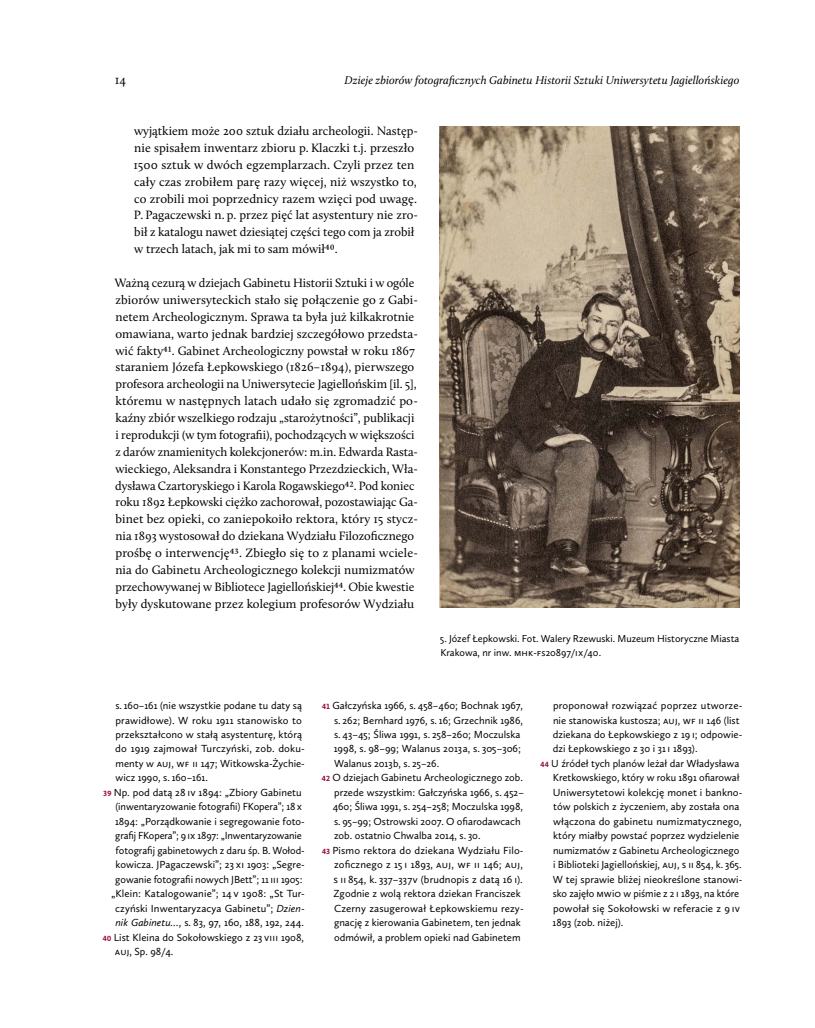
<style>
.page{position:relative;width:815px;height:1028px;background:#fff}
.page>*{position:absolute;margin:0;border:0;box-sizing:border-box;transform-origin:0 0}
.t1{font:13.12px "Calluna";color:#000}
.t2{font:12.5px/16.9px "Calluna";color:#000}
.t3{font:italic 11.62px "Calluna";letter-spacing:.005em;color:#000}
.t4{font:10.62px "Calluna Sans";color:#000}
.t5{font:10.38px/14.5px "Calluna Sans";color:#000}
.s1{font-weight:700;font-size:7.75px;color:#920232}
.s2{font-style:italic}
</style>
<div class="page">
<img style="left:440px;top:127px;width:300px;height:481px">
<p class="t1" style="left:115px;top:72px;width:13px">14</p>
<p class="t3" style="left:345px;top:73px;width:396px">Dzieje zbiorów fotograficznych Gabinetu Historii Sztuki Uniwersytetu Jagiellońskiego</p>
<p class="t2" style="left:134px;top:122px;width:286px">wyjątkiem może 200 sztuk działu archeologii. Następ&shy;nie spisałem inwentarz zbioru p. Klaczki t.j. przeszło 1500 sztuk w dwóch egzemplarzach. Czyli przez ten cały czas zrobiłem parę razy więcej, niż wszystko to, co zrobili moi poprzednicy razem wzięci pod uwagę.<br>P. Pagaczewski n. p. przez pięć lat asystentury nie zro&shy;bił z katalogu nawet dziesiątej części tego com ja zrobił w trzech latach, jak mi to sam mówił40.</p>
<p class="t2" style="left:115px;top:274px;width:305px">Ważną cezurą w dziejach Gabinetu Historii Sztuki i w ogóle zbiorów uniwersyteckich stało się połączenie go z Gabi&shy;netem Archeologicznym. Sprawa ta była już kilkakrotnie omawiana, warto jednak bardziej szczegółowo przedsta&shy;wić fakty41. Gabinet Archeologiczny powstał w roku 1867 staraniem Józefa Łepkowskiego (1826–1894), pierwszego profesora archeologii na Uniwersytecie Jagiellońskim [il. 5], któremu w następnych latach udało się zgromadzić po&shy;kaźny zbiór wszelkiego rodzaju „starożytności”, publikacji i reprodukcji (w tym fotografii), pochodzących w większości z darów znamienitych kolekcjonerów: m.in. Edwarda Rasta&shy;wieckiego, Aleksandra i Konstantego Przezdzieckich, Wła&shy;dysława Czartoryskiego i Karola Rogawskiego42. Pod koniec roku 1892 Łepkowski ciężko zachorował, pozostawiając Ga&shy;binet bez opieki, co zaniepokoiło rektora, który 15 stycz&shy;nia 1893 wystosował do dziekana Wydziału Filozoficznego prośbę o interwencję43. Zbiegło się to z planami wciele&shy;nia do Gabinetu Archeologicznego kolekcji numizmatów przechowywanej w Bibliotece Jagiellońskiej44. Obie kwestie były dyskutowane przez kolegium profesorów Wydziału</p>
<p class="t4" style="left:115px;top:699px;width:188px">s. 160–161 (nie wszystkie podane tu daty są</p>
<p class="t4" style="left:116px;top:713px;width:188px">prawidłowe). W roku 1911 stanowisko to</p>
<p class="t4" style="left:116px;top:728px;width:188px">przekształcono w stałą asystenturę, którą</p>
<p class="t4" style="left:115px;top:742px;width:191px">do 1919 zajmował Turczyński, zob. doku-</p>
<p class="t4" style="left:116px;top:757px;width:191px">menty w AUJ , WF II 147; Witkowska-Żychie-</p>
<p class="t4" style="left:116px;top:771px;width:94px">wicz 1990, s. 160–161.</p>
<p class="t4" style="left:103px;top:786px;width:200px"><span class="s1">39</span> Np. pod datą 28 IV 1894: „Zbiory Gabinetu</p>
<p class="t4" style="left:115px;top:800px;width:188px">(inwentaryzowanie fotografii) FKopera”; 18 X</p>
<p class="t4" style="left:115px;top:814px;width:191px">1894: „Porządkowanie i segregowanie foto-</p>
<p class="t4" style="left:115px;top:829px;width:188px">grafij FKopera”; 9 I X 1897: „Inwentaryzowanie</p>
<p class="t4" style="left:116px;top:843px;width:191px">fotografij gabinetowych z daru śp. B. Wołod-</p>
<p class="t4" style="left:116px;top:858px;width:191px">kowicza. JPagaczewski”; 23 XI 1903: „Segre-</p>
<p class="t4" style="left:115px;top:872px;width:189px">gowanie fotografii nowych JBett”; 11III 1905:</p>
<p class="t4" style="left:111px;top:887px;width:195px">„Klein: Katalogowanie”; 14 V 1908: „St Tur-</p>
<p class="t4" style="left:115px;top:901px;width:191px">czyński Inwentaryzacya Gabinetu”; <span class="s2">Dzien-</span></p>
<p class="t4" style="left:115px;top:916px;width:190px"><span class="s2">nik Gabinetu…</span>, s. 83, 97, 160, 188, 192, 244.</p>
<p class="t4" style="left:103px;top:930px;width:203px"><span class="s1">40</span> List Kleina do Sokołowskiego z 23 VIII 1908,</p>
<p class="t4" style="left:115px;top:945px;width:60px">AUJ , Sp. 98/4.</p>
<p class="t5" style="left:440px;top:630px;width:300px">5. Józef Łepkowski. Fot. Walery Rzewuski. Muzeum Historyczne Miasta<br>Krakowa, nr inw. M HK-Fs20897/I X/40.</p>
<p class="t4" style="left:322px;top:699px;width:202px"><span class="s1">41</span> Gałczyńska 1966, s. 458–460; Bochnak 1967,</p>
<p class="t4" style="left:334px;top:713px;width:190px">s. 262; Bernhard 1976, s. 16; Grzechnik 1986,</p>
<p class="t4" style="left:334px;top:728px;width:188px">s. 43–45; Śliwa 1991, s. 258–260; Moczulska</p>
<p class="t4" style="left:334px;top:742px;width:189px">1998, s. 98–99; Walanus 2013a, s. 305–306;</p>
<p class="t4" style="left:334px;top:757px;width:107px">Walanus 2013b, s. 25–26.</p>
<p class="t4" style="left:322px;top:771px;width:202px"><span class="s1">42</span> O dziejach Gabinetu Archeologicznego zob.</p>
<p class="t4" style="left:334px;top:786px;width:191px">przede wszystkim: Gałczyńska 1966, s. 452–</p>
<p class="t4" style="left:333px;top:800px;width:192px">460; Śliwa 1991, s. 254–258; Moczulska 1998,</p>
<p class="t4" style="left:334px;top:814px;width:188px">s. 95–99; Ostrowski 2007. O ofiarodawcach</p>
<p class="t4" style="left:334px;top:829px;width:148px">zob. ostatnio Chwalba 2014, s. 30.</p>
<p class="t4" style="left:322px;top:843px;width:203px"><span class="s1">43</span> Pismo rektora do dziekana Wydziału Filo-</p>
<p class="t4" style="left:334px;top:858px;width:190px">zoficznego z 15 I 1893, AUJ , WF II 146; AUJ ,</p>
<p class="t4" style="left:334px;top:872px;width:191px">S II 854, k. 337–337v (brudnopis z datą 16 I).</p>
<p class="t4" style="left:334px;top:887px;width:189px">Zgodnie z wolą rektora dziekan Franciszek</p>
<p class="t4" style="left:334px;top:901px;width:191px">Czerny zasugerował Łepkowskiemu rezy-</p>
<p class="t4" style="left:334px;top:916px;width:188px">gnację z kierowania Gabinetem, ten jednak</p>
<p class="t4" style="left:334px;top:930px;width:188px">odmówił, a problem opieki nad Gabinetem</p>
<p class="t4" style="left:553px;top:699px;width:191px">proponował rozwiązać poprzez utworze-</p>
<p class="t4" style="left:553px;top:713px;width:188px">nie stanowiska kustosza; AUJ , WF II 146 (list</p>
<p class="t4" style="left:553px;top:728px;width:191px">dziekana do Łepkowskiego z 19 I ; odpowie-</p>
<p class="t4" style="left:553px;top:742px;width:146px">dzi Łepkowskiego z 30 i 31 I 1893).</p>
<p class="t4" style="left:540px;top:757px;width:201px"><span class="s1">44</span> U źródeł tych planów leżał dar Władysława</p>
<p class="t4" style="left:553px;top:771px;width:188px">Kretkowskiego, który w roku 1891 ofiarował</p>
<p class="t4" style="left:553px;top:786px;width:191px">Uniwersytetowi kolekcję monet i bankno-</p>
<p class="t4" style="left:553px;top:800px;width:188px">tów polskich z życzeniem, aby została ona</p>
<p class="t4" style="left:553px;top:814px;width:190px">włączona do gabinetu numizmatycznego,</p>
<p class="t4" style="left:553px;top:829px;width:188px">który miałby powstać poprzez wydzielenie</p>
<p class="t4" style="left:553px;top:843px;width:188px">numizmatów z Gabinetu Archeologicznego</p>
<p class="t4" style="left:553px;top:858px;width:190px">i Biblioteki Jagiellońskiej, AUJ , S II 854, k. 365.</p>
<p class="t4" style="left:553px;top:872px;width:191px">W tej sprawie bliżej nieokreślone stanowi-</p>
<p class="t4" style="left:553px;top:887px;width:188px">sko zajęło MWiO w piśmie z 2 I 1893, na które</p>
<p class="t4" style="left:553px;top:901px;width:189px">powołał się Sokołowski w referacie z 9 I V</p>
<p class="t4" style="left:553px;top:916px;width:72px">1893 (zob. niżej).</p>
</div>
